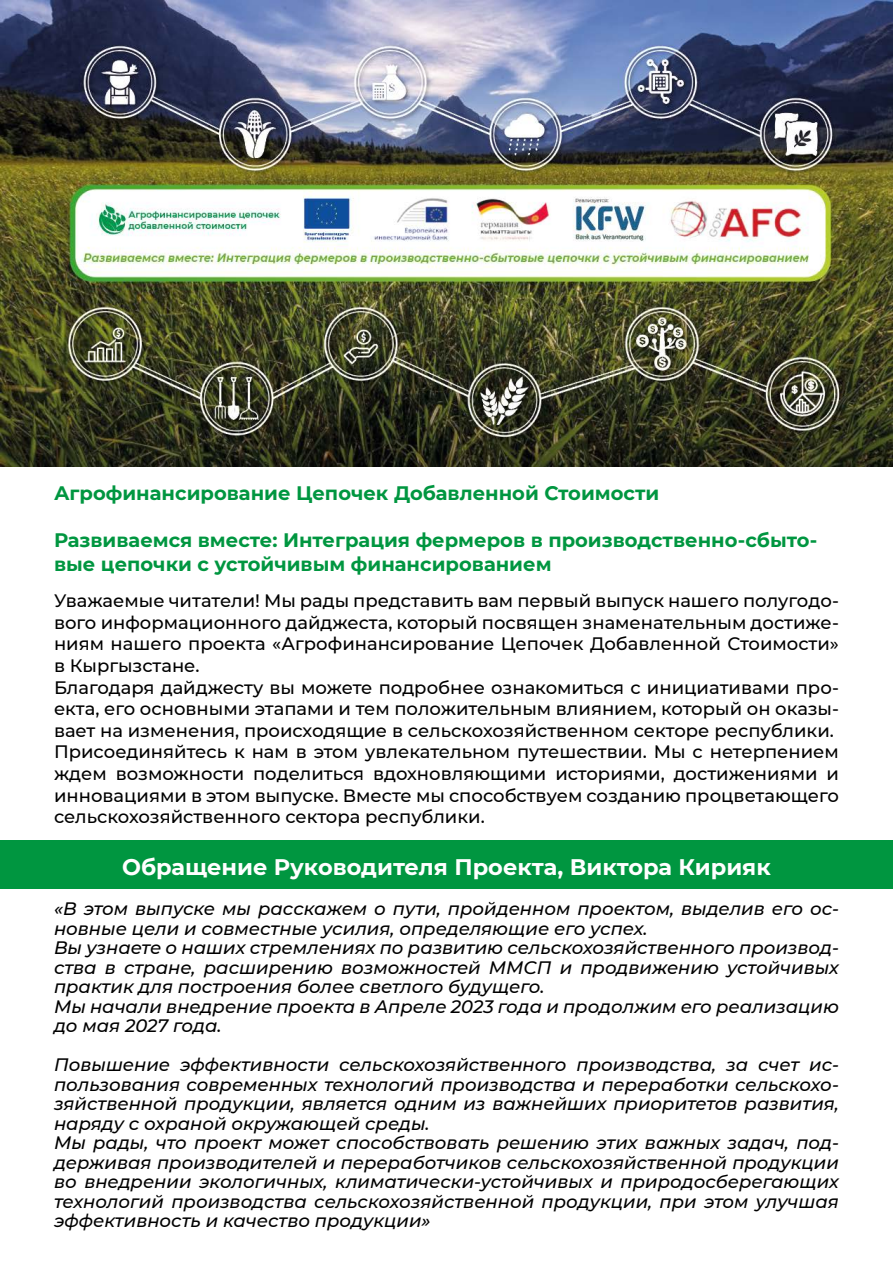
<style>
.page{position:relative;width:893px;height:1263px;background:#fff}
.page>*{position:absolute;margin:0;border:0;box-sizing:border-box;transform-origin:0 0}
.t1{font:700 22.5px "Montserrat";color:#fff}
.t2{font:700 19.5px/23.4px "Montserrat";color:#009640}
.t3{font:italic 500 18px/19.5px "Montserrat";color:#000}
.t4{font:500 18px/21.6px "Montserrat";color:#000}
</style>
<div class="page">
<div style="left:0;top:840px;width:893px;height:49px;background:#009640"></div>
<img style="left:0;top:0;width:893px;height:467px">
<p class="t2" style="left:54px;top:481px;width:607px">Агрофинансирование Цепочек Добавленной Стоимости</p>
<p class="t2" style="left:54px;top:528px;width:765px">Развиваемся вместе: Интеграция фермеров в производственно-сбыто&shy;вые цепочки с устойчивым финансированием</p>
<p class="t4" style="left:54px;top:589px;width:786px">Уважаемые читатели! Мы рады представить вам первый выпуск нашего полугодо&shy;вого информационного дайджеста, который посвящен знаменательным достиже&shy;ниям нашего проекта «Агрофинансирование Цепочек Добавленной Стоимости» в Кыргызстане.<br>Благодаря дайджесту вы можете подробнее ознакомиться с инициативами про&shy;екта, его основными этапами и тем положительным влиянием, который он оказы&shy;вает на изменения, происходящие в сельскохозяйственном секторе республики.<br>Присоединяйтесь к нам в этом увлекательном путешествии. Мы с нетерпением ждем возможности поделиться вдохновляющими историями, достижениями и инновациями в этом выпуске. Вместе мы способствуем созданию процветающего сельскохозяйственного сектора республики.</p>
<p class="t1" style="left:122px;top:851px;width:650px">Обращение Руководителя Проекта, Виктора Кирияк</p>
<p class="t3" style="left:54px;top:898px;width:786px">«В этом выпуске мы расскажем о пути, пройденном проектом, выделив его ос&shy;новные цели и совместные усилия, определяющие его успех.<br>Вы узнаете о наших стремлениях по развитию сельскохозяйственного производ&shy;ства в стране, расширению возможностей ММСП и продвижению устойчивых практик для построения более светлого будущего.<br>Мы начали внедрение проекта в Апреле 2023 года и продолжим его реализацию до мая 2027 года.</p>
<p class="t3" style="left:54px;top:1054px;width:786px">Повышение эффективности сельскохозяйственного производства, за счет ис&shy;пользования современных технологий производства и переработки сельскохо&shy;зяйственной продукции, является одним из важнейших приоритетов развития, наряду с охраной окружающей среды.<br>Мы рады, что проект может способствовать решению этих важных задач, под&shy;держивая производителей и переработчиков сельскохозяйственной продукции во внедрении экологичных, климатически-устойчивых и природосберегающих технологий производства сельскохозяйственной продукции, при этом улучшая эффективность и качество продукции»</p>
</div>
